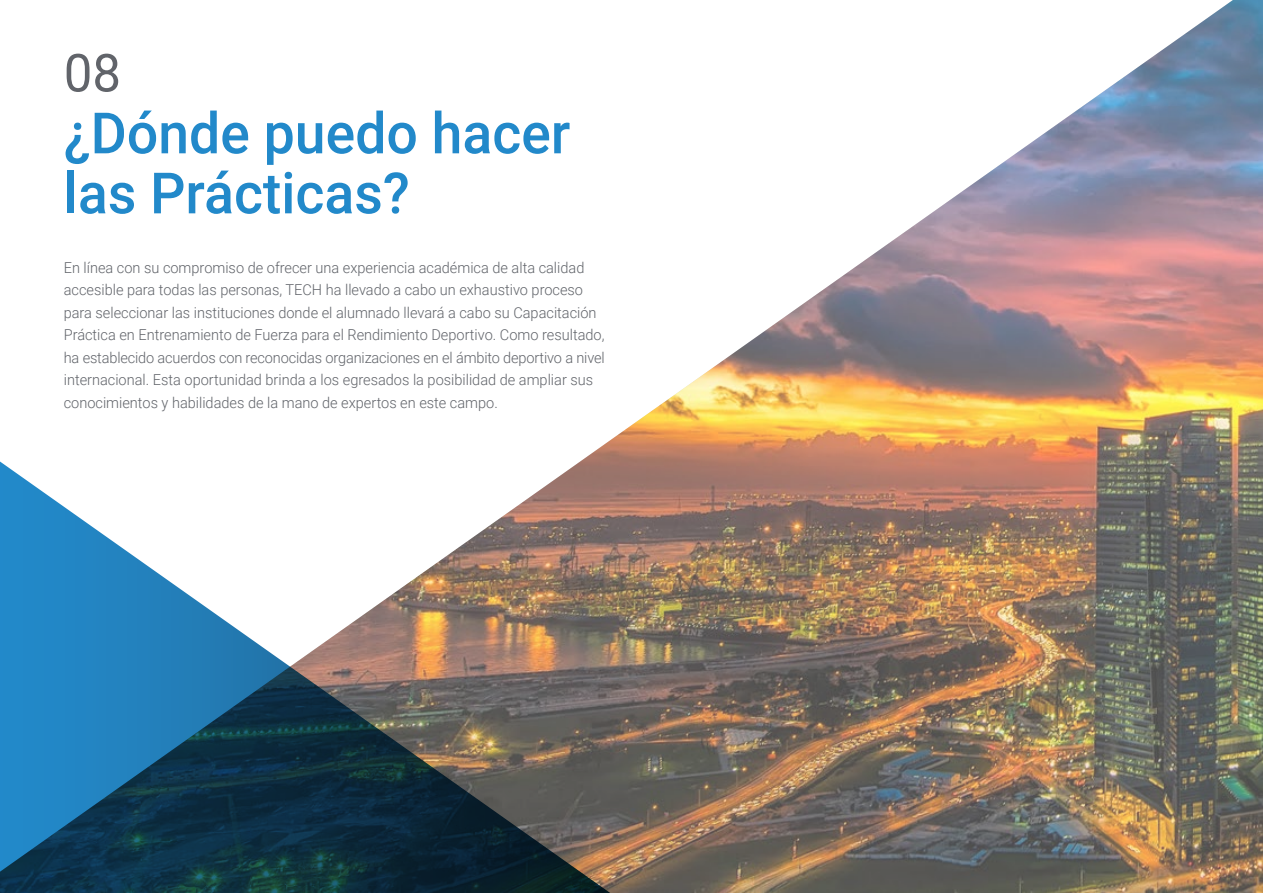
<style>
.page{position:relative;width:1263px;height:893px;background:#fff}
.page>*{position:absolute;margin:0;border:0;box-sizing:border-box;transform-origin:0 0}
.t1{font:500 57px/60px "Roboto";color:#2289ca}
.t2{font:52.5px "Roboto";color:#61646a}
.t3{font:300 15px/22.5px "Roboto";color:#61646a}
</style>
<div class="page">
<img style="left:602px;top:0;width:661px;height:893px">
<svg style="left:0;top:446px;width:640px;height:447px"></svg>
<h2 class="t2" style="left:64px;top:36px;width:59px">08</h2>
<h1 class="t1" style="left:64px;top:101px;width:508px">¿Dónde puedo hacer las Prácticas?</h1>
<p class="t3" style="left:64px;top:255px;width:542px">En línea con su compromiso de ofrecer una experiencia académica de alta calidad accesible para todas las personas, TECH ha llevado a cabo un exhaustivo proceso para seleccionar las instituciones donde el alumnado llevará a cabo su Capacitación Práctica en Entrenamiento de Fuerza para el Rendimiento Deportivo. Como resultado, ha establecido acuerdos con reconocidas organizaciones en el ámbito deportivo a nivel internacional. Esta oportunidad brinda a los egresados la posibilidad de ampliar sus conocimientos y habilidades de la mano de expertos en este campo.</p>
</div>
